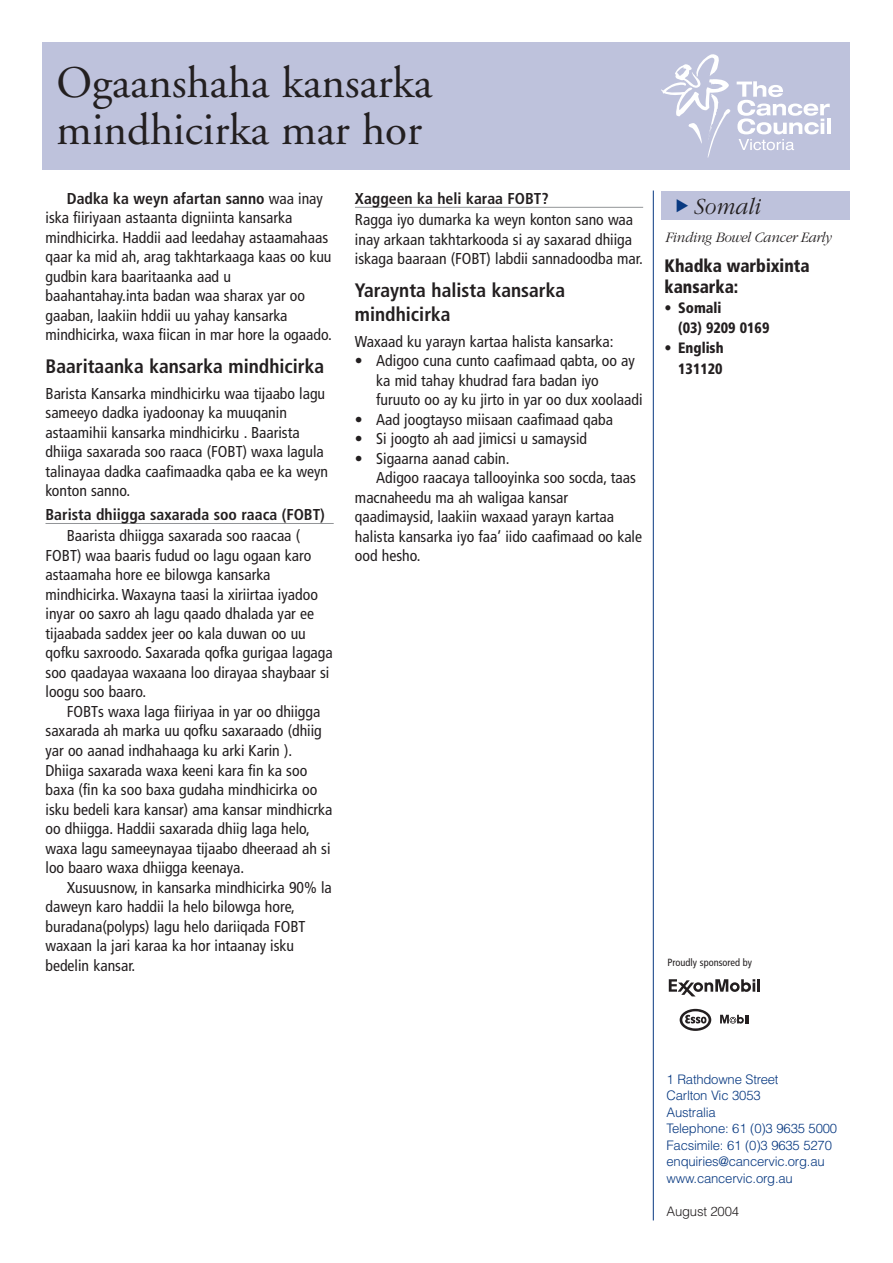
<style>
.page{position:relative;width:893px;height:1263px;background:#fff}
.page>*{position:absolute;margin:0;border:0;box-sizing:border-box;transform-origin:0 0}
.t1{font:45px/46.5px "Adobe Garamond";color:#231f20}
.t2{font:italic 300 24px "Garamond";color:#231f20;scale:.95 1}
.t3{font:700 condensed 19.5px/24px "Frutiger";color:#231f20}
.t4{font:900 condensed 18px/21px "Frutiger";color:#231f20;scale:.95 1}
.t5{font:condensed 15.75px/19.5px "Frutiger";color:#231f20}
.t6{font:700 condensed 15.75px "Frutiger";color:#231f20}
.t7{font:900 condensed 15px/20.1px "Frutiger";color:#231f20;scale:.95 1}
.t8{font:italic 300 15px "Garamond";letter-spacing:-.02em;color:#231f20;scale:.95 1}
.t9{font:300 13.2px/16.5px "Helvetica";letter-spacing:-.015em;color:#083981}
.t10{font:300 13.2px "Helvetica";letter-spacing:-.015em;color:#231f20}
.t11{font:condensed 10.35px "Frutiger";color:#231f20}
.s1{font-weight:700}
</style>
<div class="page">
<div style="left:43px;top:43px;width:807px;height:127px;background:#bec2dc"></div>
<hr style="left:46px;top:523px;width:288px;height:1px;background:#939598">
<hr style="left:355px;top:207px;width:288px;height:1px;background:#939598">
<hr style="left:653px;top:190px;width:1px;height:1030px;background:#083981">
<hr style="left:827px;top:119px;width:4px;height:15px;background:#fff">
<svg style="left:737px;top:81px;width:93px;height:69px"></svg>
<svg style="left:661px;top:54px;width:70px;height:104px"></svg>
<div style="left:661px;top:192px;width:189px;height:28px;background:#bec2dc"></div>
<svg style="left:669px;top:979px;width:91px;height:17px"></svg>
<svg style="left:720px;top:1015px;width:29px;height:9px"></svg>
<svg style="left:680px;top:1009px;width:31px;height:22px"></svg>
<h1 class="t1" style="left:57px;top:64px;width:377px">Ogaanshaha kansarka mindhicirka mar hor</h1>
<p class="t5" style="left:46px;top:190px;width:288px;text-indent:21px"><span class="s1">Dadka ka weyn afartan sanno</span> waa inay iska fiiriyaan astaanta digniinta kansarka mindhicirka. Haddii aad leedahay astaamahaas qaar ka mid ah, arag takhtarkaaga kaas oo kuu gudbin kara baaritaanka aad u baahantahay.inta badan waa sharax yar oo gaaban, laakiin hddii uu yahay kansarka mindhicirka, waxa fiican in mar hore la ogaado.</p>
<p class="t3" style="left:46px;top:355px;width:280px">Baaritaanka kansarka mindhicirka</p>
<p class="t5" style="left:46px;top:385px;width:284px">Barista Kansarka mindhicirku waa tijaabo lagu sameeyo dadka iyadoonay ka muuqanin astaamihii kansarka mindhicirku . Baarista dhiiga saxarada soo raaca (FOBT) waxa lagula talinayaa dadka caafimaadka qaba ee ka weyn konton sanno.</p>
<p class="t6" style="left:46px;top:508px;width:281px">Barista dhiigga saxarada soo raaca (FOBT)</p>
<p class="t5" style="left:46px;top:527px;width:289px;text-indent:21px">Baarista dhiigga saxarada soo raacaa ( FOBT) waa baaris fudud oo lagu ogaan karo astaamaha hore ee bilowga kansarka mindhicirka. Waxayna taasi la xiriirtaa iyadoo inyar oo saxro ah lagu qaado dhalada yar ee tijaabada saddex jeer oo kala duwan oo uu qofku saxroodo. Saxarada qofka gurigaa lagaga soo qaadayaa waxaana loo dirayaa shaybaar si loogu soo baaro.</p>
<p class="t5" style="left:46px;top:703px;width:289px;text-indent:21px">FOBTs waxa laga fiiriyaa in yar oo dhiigga saxarada ah marka uu qofku saxaraado (dhiig yar oo aanad indhahaaga ku arki Karin ).<br>Dhiiga saxarada waxa keeni kara fin ka soo baxa (fin ka soo baxa gudaha mindhicirka oo isku bedeli kara kansar) ama kansar mindhicrka oo dhiigga. Haddii saxarada dhiig laga helo, waxa lagu sameeynayaa tijaabo dheeraad ah si loo baaro waxa dhiigga keenaya.</p>
<p class="t5" style="left:46px;top:878px;width:288px;text-indent:21px">Xusuusnow, in kansarka mindhicirka 90% la daweyn karo haddii la helo bilowga hore, buradana(polyps) lagu helo dariiqada FOBT waxaan la jari karaa ka hor intaanay isku bedelin kansar.</p>
<p class="t6" style="left:355px;top:192px;width:195px">Xaggeen ka heli karaa FOBT?</p>
<p class="t5" style="left:355px;top:211px;width:289px">Ragga iyo dumarka ka weyn konton sano waa inay arkaan takhtarkooda si ay saxarad dhiiga iskaga baaraan (FOBT) labdii sannadoodba mar.</p>
<p class="t3" style="left:355px;top:280px;width:212px">Yaraynta halista kansarka mindhicirka</p>
<p class="t5" style="left:355px;top:333px;width:260px">Waxaad ku yarayn kartaa halista kansarka:</p>
<p class="t5" style="left:376px;top:352px;width:268px;text-indent:-21px">• Adigoo cuna cunto caafimaad qabta, oo ay ka mid tahay khudrad fara badan iyo furuuto oo ay ku jirto in yar oo dux xoolaadi</p>
<p class="t5" style="left:355px;top:411px;width:260px">• Aad joogtayso miisaan caafimaad qaba</p>
<p class="t5" style="left:355px;top:430px;width:234px">• Si joogto ah aad jimicsi u samaysid</p>
<p class="t5" style="left:355px;top:450px;width:156px">• Sigaarna aanad cabin.</p>
<p class="t5" style="left:376px;top:469px;width:261px">Adigoo raacaya tallooyinka soo socda, taas</p>
<p class="t5" style="left:355px;top:489px;width:215px">macnaheedu ma ah waligaa kansar</p>
<p class="t5" style="left:355px;top:508px;width:261px">qaadimaysid, laakiin waxaad yarayn kartaa</p>
<p class="t5" style="left:355px;top:528px;width:289px">halista kansarka iyo faa’ iido caafimaad oo kale</p>
<p class="t5" style="left:355px;top:547px;width:67px">ood hesho.</p>
<h2 class="t2" style="left:693px;top:197px;width:72px">Somali</h2>
<p class="t8" style="left:665px;top:231px;width:176px">Finding Bowel Cancer Early</p>
<p class="t4" style="left:664px;top:257px;width:154px">Khadka warbixinta kansarka:</p>
<p class="t7" style="left:678px;top:299px;width:97px;text-indent:-14px">• Somali<br>(03) 9209 0169</p>
<p class="t7" style="left:664px;top:339px;width:64px;text-align:right">• English<br>131120</p>
<p class="t11" style="left:667px;top:958px;width:86px">Proudly sponsored by</p>
<p class="t9" style="left:666px;top:1072px;width:172px">1 Rathdowne Street<br>Carlton Vic 3053<br>Australia<br>Telephone: 61 (0)3 9635 5000<br>Facsimile: 61 (0)3 9635 5270 enquiries@cancervic.org.au www.cancervic.org.au</p>
<p class="t10" style="left:666px;top:1206px;width:74px">August 2004</p>
</div>
